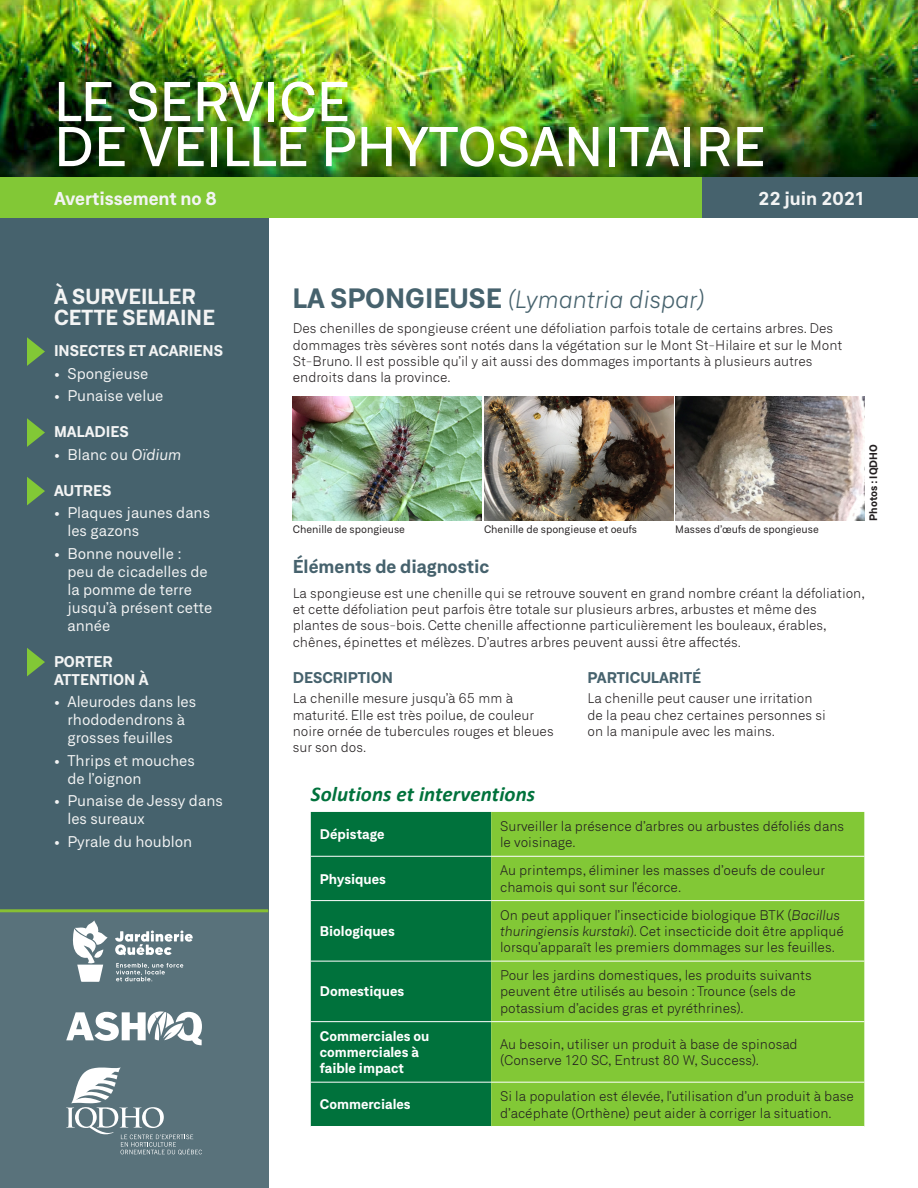
<style>
.page{position:relative;width:918px;height:1188px;background:#fff}
.page>*{position:absolute;margin:0;border:0;box-sizing:border-box;transform-origin:0 0}
.t1{font:500 54px/45px "Neufile Grotesk";color:#fff}
.Section_1{font:italic 300 24px "Neufile Grotesk";color:#46626d}
.SVP_Tableau_Titre{font:italic 700 21px "Calibri";letter-spacing:.005em;color:#00723c}
.Sidebar_-_Section{font:700 21px/21px "Neufile Grotesk";color:#f3f4f4}
.Section_2{font:700 18px "Neufile Grotesk";color:#46626d}
.Édition_Nom{font:700 18px "Neufile Grotesk";color:#f3f4f4}
.Édition_Date{font:700 18px "Neufile Grotesk";color:#f3f4f4}
.t2{font:15px/18px "Neufile Grotesk";color:#f3f4f4}
.Sidebar_Sous-section{font:700 15px/18px "Neufile Grotesk";color:#f3f4f4}
.Description__Particu{font:700 15px "Neufile Grotesk";color:#46626d}
.Tableau_Texte_Couran{font:300 13.5px/16.2px "Neufile Grotesk";color:#231f20}
.SVP_Courant{font:300 13.5px/16.2px "Neufile Grotesk";color:#231f20}
.SVP_Courant_small_sp{font:300 13.5px/16.2px "Neufile Grotesk";color:#231f20}
.Tableau_Texte_gauche{font:700 13.5px/16.2px "Neufile Grotesk";letter-spacing:.005em;color:#fff}
.Bas_de_vignette{font:10.5px "Neufile Grotesk";color:#231f20}
.Crédit_Photo{font:700 10.5px "Neufile Grotesk";color:#231f20}
.s1{font-style:italic}
.s2{font-weight:700;font-style:normal;font-size:27px}
</style>
<div class="page">
<div style="left:0;top:218px;width:268px;height:970px;background:#46626d"></div>
<div style="left:0;top:911px;width:268px;height:277px;background:#59727b"></div>
<img style="left:0;top:0;width:918px;height:178px">
<div style="left:0;top:178px;width:918px;height:40px;background:#82c836"></div>
<hr style="left:0;top:909px;width:268px;height:3px;background:#87bf34">
<div style="left:311px;top:812px;width:180px;height:314px;background:#00723c"></div>
<div style="left:491px;top:812px;width:373px;height:314px;background:#82c836"></div>
<hr style="left:311px;top:856px;width:180px;height:1px;background:#fff">
<hr style="left:491px;top:856px;width:373px;height:1px;background:#fff">
<hr style="left:311px;top:900px;width:180px;height:1px;background:#fff">
<hr style="left:491px;top:900px;width:373px;height:1px;background:#fff">
<hr style="left:311px;top:961px;width:180px;height:1px;background:#fff">
<hr style="left:491px;top:961px;width:373px;height:1px;background:#fff">
<hr style="left:311px;top:1021px;width:180px;height:1px;background:#fff">
<hr style="left:491px;top:1021px;width:373px;height:1px;background:#fff">
<hr style="left:311px;top:1082px;width:180px;height:1px;background:#fff">
<hr style="left:491px;top:1082px;width:373px;height:1px;background:#fff">
<svg style="left:66px;top:1011px;width:136px;height:34px"></svg>
<svg style="left:66px;top:1067px;width:136px;height:88px"></svg>
<svg style="left:115px;top:930px;width:78px;height:25px"></svg>
<svg style="left:116px;top:963px;width:67px;height:18px"></svg>
<svg style="left:73px;top:920px;width:35px;height:62px"></svg>
<svg style="left:27px;top:337px;width:18px;height:29px"></svg>
<svg style="left:27px;top:418px;width:18px;height:29px"></svg>
<svg style="left:27px;top:477px;width:18px;height:28px"></svg>
<svg style="left:27px;top:648px;width:18px;height:28px"></svg>
<div style="left:702px;top:178px;width:216px;height:40px;background:#46626d"></div>
<img style="left:675px;top:396px;width:189px;height:125px">
<img style="left:484px;top:396px;width:189px;height:125px">
<img style="left:293px;top:396px;width:189px;height:125px">
<h1 class="t1" style="left:54px;top:78px;width:713px">LE SERVICE<br>DE VEILLE PHYTOSANITAIRE</h1>
<p class="Édition_Nom" style="left:54px;top:186px;width:164px">Avertissement no 8</p>
<p class="Édition_Date" style="left:758px;top:186px;width:107px">22 juin 2021</p>
<p class="Sidebar_-_Section" style="left:54px;top:285px;width:163px">À SURVEILLER<br>CETTE SEMAINE</p>
<p class="Sidebar_Sous-section" style="left:54px;top:342px;width:170px">INSECTES ET ACARIENS</p>
<p class="t2" style="left:54px;top:364px;width:96px">• Spongieuse</p>
<p class="t2" style="left:54px;top:386px;width:111px">• Punaise velue</p>
<p class="Sidebar_Sous-section" style="left:54px;top:423px;width:76px">MALADIES</p>
<p class="t2" style="left:54px;top:445px;width:129px">• Blanc ou <span class="s1">Oïdium</span></p>
<p class="Sidebar_Sous-section" style="left:54px;top:481px;width:59px">AUTRES</p>
<p class="t2" style="left:68px;top:503px;width:144px;text-indent:-14px">• Plaques jaunes dans les gazons</p>
<p class="t2" style="left:68px;top:544px;width:146px;text-indent:-14px">• Bonne nouvelle :<br>peu de cicadelles de la pomme de terre jusqu’à présent cette année</p>
<p class="Sidebar_Sous-section" style="left:54px;top:652px;width:96px">PORTER<br>ATTENTION À</p>
<p class="t2" style="left:68px;top:692px;width:130px;text-indent:-14px">• Aleurodes dans les rhododendrons à grosses feuilles</p>
<p class="t2" style="left:68px;top:751px;width:129px;text-indent:-14px">• Thrips et mouches de l’oignon</p>
<p class="t2" style="left:68px;top:791px;width:157px;text-indent:-14px">• Punaise de Jessy dans les sureaux</p>
<p class="t2" style="left:54px;top:832px;width:140px">• Pyrale du houblon</p>
<p class="Section_1" style="left:293px;top:285px;width:413px"><span class="s2">LA SPONGIEUSE</span> (Lymantria dispar)</p>
<p class="SVP_Courant" style="left:293px;top:320px;width:551px">Des chenilles de spongieuse créent une défoliation parfois totale de certains arbres. Des dommages très sévères sont notés dans la végétation sur le Mont St-Hilaire et sur le Mont St-Bruno. Il est possible qu’il y ait aussi des dommages importants à plusieurs autres endroits dans la province.</p>
<p class="Bas_de_vignette" style="left:293px;top:523px;width:114px">Chenille de spongieuse</p>
<p class="Bas_de_vignette" style="left:484px;top:523px;width:155px">Chenille de spongieuse et oeufs</p>
<p class="Bas_de_vignette" style="left:675px;top:523px;width:145px">Masses d’œufs de spongieuse</p>
<p class="Crédit_Photo" style="left:867px;top:521px;width:78px;rotate:-90deg">Photos : IQDHO</p>
<p class="Section_2" style="left:293px;top:554px;width:198px">Éléments de diagnostic</p>
<p class="SVP_Courant" style="left:293px;top:585px;width:574px">La spongieuse est une chenille qui se retrouve souvent en grand nombre créant la défoliation, et cette défoliation peut parfois être totale sur plusieurs arbres, arbustes et même des plantes de sous-bois. Cette chenille affectionne particulièrement les bouleaux, érables, chênes, épinettes et mélèzes. D’autres arbres peuvent aussi être affectés.</p>
<p class="Description__Particu" style="left:293px;top:667px;width:102px">DESCRIPTION</p>
<p class="SVP_Courant_small_sp" style="left:293px;top:690px;width:262px">La chenille mesure jusqu’à 65 mm à maturité. Elle est très poilue, de couleur noire ornée de tubercules rouges et bleues sur son dos.</p>
<p class="Description__Particu" style="left:588px;top:667px;width:115px">PARTICULARITÉ</p>
<p class="SVP_Courant_small_sp" style="left:588px;top:690px;width:240px">La chenille peut causer une irritation de la peau chez certaines personnes si on la manipule avec les mains.</p>
<p class="SVP_Tableau_Titre" style="left:311px;top:780px;width:226px">Solutions et interventions</p>
<p class="Tableau_Texte_gauche" style="left:320px;top:826px;width:66px">Dépistage</p>
<p class="Tableau_Texte_Couran" style="left:500px;top:818px;width:346px">Surveiller la présence d’arbres ou arbustes défoliés dans le voisinage.</p>
<p class="Tableau_Texte_gauche" style="left:320px;top:870px;width:68px">Physiques</p>
<p class="Tableau_Texte_Couran" style="left:500px;top:862px;width:327px">Au printemps, éliminer les masses d’oeufs de couleur chamois qui sont sur l’écorce.</p>
<p class="Tableau_Texte_gauche" style="left:320px;top:923px;width:76px">Biologiques</p>
<p class="Tableau_Texte_Couran" style="left:500px;top:907px;width:345px">On peut appliquer l’insecticide biologique BTK (<span class="s1">Bacillus thuringiensis kurstaki</span>). Cet insecticide doit être appliqué lorsqu’apparaît les premiers dommages sur les feuilles.</p>
<p class="Tableau_Texte_gauche" style="left:320px;top:983px;width:86px">Domestiques</p>
<p class="Tableau_Texte_Couran" style="left:500px;top:967px;width:313px">Pour les jardins domestiques, les produits suivants peuvent être utilisés au besoin : Trounce (sels de potassium d’acides gras et pyréthrines).</p>
<p class="Tableau_Texte_gauche" style="left:320px;top:1028px;width:111px">Commerciales ou commerciales à faible impact</p>
<p class="Tableau_Texte_Couran" style="left:500px;top:1036px;width:299px">Au besoin, utiliser un produit à base de spinosad (Conserve 120 SC, Entrust 80 W, Success).</p>
<p class="Tableau_Texte_gauche" style="left:320px;top:1096px;width:92px">Commerciales</p>
<p class="Tableau_Texte_Couran" style="left:500px;top:1088px;width:355px">Si la population est élevée, l’utilisation d’un produit à base d’acéphate (Orthène) peut aider à corriger la situation.</p>
</div>
